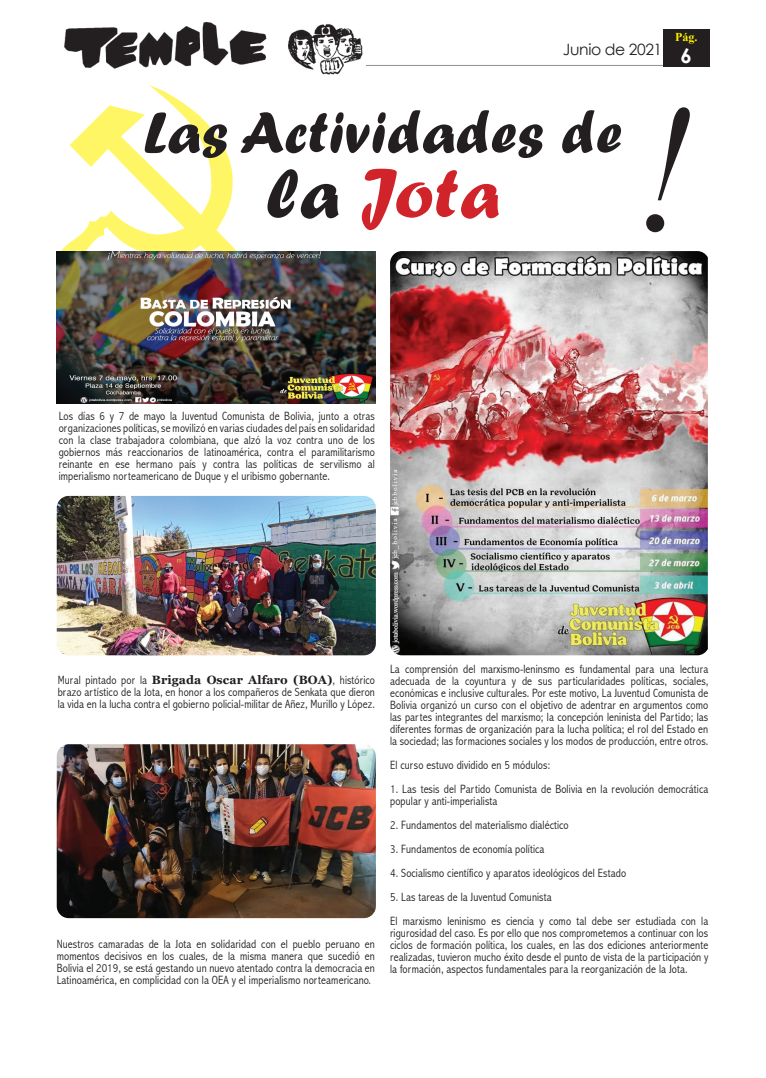
<style>
.page{position:relative;width:766px;height:1078px;background:#fff}
.page>*{position:absolute;margin:0;border:0;box-sizing:border-box;transform-origin:0 0}
.t1{font:italic 180px "Times New Roman";color:#231f20}
.t2{font:72px "Forte";letter-spacing:.01em;color:#d1232a}
.t3{font:60px "Forte";letter-spacing:.01em;color:#231f20}
.t4{font:700 20.3px "Century Gothic";color:#fff}
.t5{font:15.6px "Century Gothic";letter-spacing:-.025em;color:#231f20}
.t6{font:300 condensed 12px/12px "Abadi";letter-spacing:.01em;color:#231f20;text-align:justify}
.t7{font:700 12px "Times New Roman";color:#fff101}
.s1{color:#231f20}
.s2{font-family:"Georgia";font-weight:700;font-stretch:normal}
</style>
<div class="page">
<hr style="left:366px;top:65px;width:297px;height:1px;background:#231f20">
<img style="left:64px;top:22px;width:299px;height:53px">
<svg style="left:56px;top:85px;width:181px;height:187px"></svg>
<img style="left:57px;top:496px;width:319px;height:159px">
<img style="left:390px;top:251px;width:317px;height:404px">
<img style="left:57px;top:744px;width:319px;height:173px">
<img style="left:57px;top:251px;width:319px;height:152px">
<div style="left:663px;top:29px;width:46px;height:38px;background:#231f20"></div>
<p class="t5" style="left:563px;top:39px;width:101px">Junio de 2021</p>
<p class="t7" style="left:674px;top:28px;width:24px">Pág.</p>
<h3 class="t4" style="left:680px;top:41px;width:13px">6</h3>
<h3 class="t3" style="left:143px;top:98px;width:479px">Las Actividades de</h3>
<h2 class="t2" style="left:265px;top:152px;width:235px"><span class="s1">la</span> Jota</h2>
<h1 class="t1" style="left:632px;top:45px;width:61px">!</h1>
<p class="t6" style="left:59px;top:410px;width:317px">Los días 6 y 7 de mayo la Juventud Comunista de Bolivia, junto a otras organizaciones políticas, se movilizó en varias ciudades del país en solidaridad con la clase trabajadora colombiana, que alzó la voz contra uno de los gobiernos más reaccionarios de latinoamérica, contra el paramilitarismo reinante en ese hermano país y contra las políticas de servilismo al imperialismo norteamericano de Duque y el uribismo gobernante.</p>
<p class="t6" style="left:58px;top:674px;width:318px">Mural pintado por la <span class="s2">Brigada Oscar Alfaro (BOA)</span>, histórico brazo artístico de la Jota, en honor a los compañeros de Senkata que dieron la vida en la lucha contra el gobierno policial-militar de Añez, Murillo y López.</p>
<p class="t6" style="left:57px;top:938px;width:319px">Nuestros camaradas de la Jota en solidaridad con el pueblo peruano en momentos decisivos en los cuales, de la misma manera que sucedió en Bolivia el 2019, se está gestando un nuevo atentado contra la democracia en Latinoamérica, en complicidad con la OEA y el imperialismo norteamericano.</p>
<p class="t6" style="left:390px;top:662px;width:319px">La comprensión del marxismo-leninsmo es fundamental para una lectura adecuada de la coyuntura y de sus particularidades políticas, sociales, económicas e inclusive culturales. Por este motivo, La Juventud Comunista de Bolivia organizó un curso con el objetivo de adentrar en argumentos como las partes integrantes del marxismo; la concepción leninista del Partido; las diferentes formas de organización para la lucha política; el rol del Estado en la sociedad; las formaciones sociales y los modos de producción, entre otros.</p>
<p class="t6" style="left:390px;top:758px;width:162px">El curso estuvo dividido en 5 módulos:</p>
<p class="t6" style="left:390px;top:782px;width:319px">1. Las tesis del Partido Comunista de Bolivia en la revolución democrática popular y anti-imperialista</p>
<p class="t6" style="left:390px;top:818px;width:180px">2. Fundamentos del materialismo dialéctico</p>
<p class="t6" style="left:390px;top:842px;width:156px">3. Fundamentos de economía política</p>
<p class="t6" style="left:390px;top:866px;width:237px">4. Socialismo científico y aparatos ideológicos del Estado</p>
<p class="t6" style="left:390px;top:884px;width:319px;line-height:24px">5. Las tareas de la Juventud Comunista<br>El marxismo leninismo es ciencia y como tal debe ser estudiada con la</p>
<p class="t6" style="left:390px;top:926px;width:319px">rigurosidad del caso. Es por ello que nos comprometemos a continuar con los ciclos de formación política, los cuales, en las dos ediciones anteriormente realizadas, tuvieron mucho éxito desde el punto de vista de la participación y la formación, aspectos fundamentales para la reorganización de la Jota.</p>
</div>
